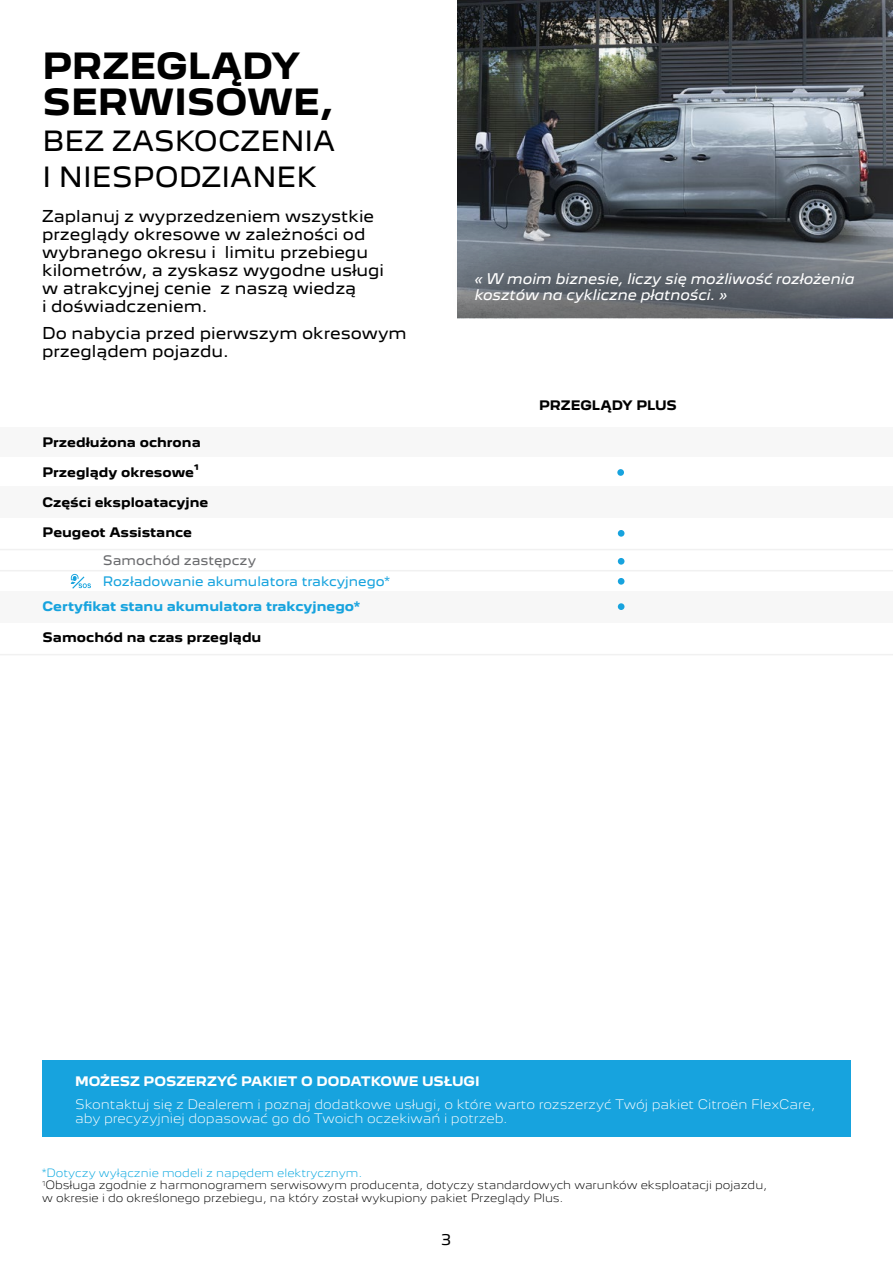
<style>
.page{position:relative;width:893px;height:1263px;background:#fff}
.page>*{position:absolute;margin:0;border:0;box-sizing:border-box;transform-origin:0 0}
.t1{font:700 33px/36px "Peugeot New";color:#000}
.t2{font:25.5px/36px "Peugeot New";color:#000}
.t3{font:15px/18px "Peugeot New";color:#000}
.t4{font:italic 13.5px/16.2px "Peugeot New";color:#fff}
.t5{font:13.5px "Peugeot New";color:#000}
.t6{font:300 12px/14.4px "Peugeot New";color:#fff}
.t7{font:700 12px "Peugeot New";color:#000}
.t8{font:700 12px "Peugeot New";color:#17a3de}
.t9{font:700 12px "Peugeot New";color:#fff}
.t10{font:12px "Peugeot New";color:#17a3de}
.t11{font:12px "Peugeot New";color:#696a6d}
.t12{font:300 10.5px/12.6px "Peugeot New";color:#000}
.s1{color:#00a5df}
</style>
<div class="page">
<div style="left:0;top:427px;width:893px;height:30px;background:#f7f7f7"></div>
<div style="left:0;top:487px;width:893px;height:31px;background:#f7f7f7"></div>
<div style="left:617px;top:469px;width:7px;height:7px;background:#17a3de;border-radius:50%"></div>
<img style="left:457px;top:0;width:436px;height:154px">
<svg style="left:457px;top:154px;width:436px;height:164px;background:#595f67"></svg>
<div style="left:42px;top:1060px;width:808px;height:76px;background:#17a3de"></div>
<div style="left:0;top:591px;width:893px;height:31px;background:#f7f7f7"></div>
<div style="left:618px;top:558px;width:6px;height:7px;background:#17a3de;border-radius:50%"></div>
<div style="left:618px;top:578px;width:6px;height:7px;background:#17a3de;border-radius:50%"></div>
<div style="left:618px;top:603px;width:6px;height:7px;background:#17a3de;border-radius:50%"></div>
<div style="left:618px;top:530px;width:6px;height:7px;background:#17a3de;border-radius:50%"></div>
<svg style="left:71px;top:574px;width:20px;height:15px"></svg>
<hr style="left:0;top:549px;width:893px;height:1px;background:#f1f1f1">
<hr style="left:0;top:570px;width:893px;height:1px;background:#f1f1f1">
<hr style="left:0;top:654px;width:893px;height:1px;background:#f1f1f1">
<h1 class="t1" style="left:43px;top:45px;width:292px">PRZEGLĄDY<br>SERWISOWE,</h1>
<h2 class="t2" style="left:43px;top:121px;width:294px">BEZ ZASKOCZENIA<br>I NIESPODZIANEK</h2>
<p class="t3" style="left:42px;top:206px;width:343px">Zaplanuj z wyprzedzeniem wszystkie przeglądy okresowe w zależności od wybranego okresu i limitu przebiegu kilometrów, a zyskasz wygodne usługi w atrakcyjnej cenie z naszą wiedzą<br>i doświadczeniem.</p>
<p class="t3" style="left:42px;top:322px;width:366px">Do nabycia przed pierwszym okresowym przeglądem pojazdu.</p>
<p class="t7" style="left:43px;top:432px;width:160px">Przedłużona ochrona</p>
<p class="t7" style="left:43px;top:462px;width:157px">Przeglądy okresowe1</p>
<p class="t7" style="left:43px;top:492px;width:167px">Części eksploatacyjne</p>
<p class="t7" style="left:43px;top:522px;width:151px">Peugeot Assistance</p>
<p class="t11" style="left:103px;top:550px;width:155px">Samochód zastępczy</p>
<p class="t10" style="left:103px;top:571px;width:289px">Rozładowanie akumulatora trakcyjnego*</p>
<p class="t8" style="left:43px;top:596px;width:319px">Certyfikat stanu akumulatora trakcyjnego*</p>
<p class="t7" style="left:43px;top:627px;width:220px">Samochód na czas przeglądu</p>
<p class="t4" style="left:475px;top:264px;width:340px">« For me, it’s about spreading the cost of my services with fixed monthly payments. »</p>
<p class="t4" style="left:475px;top:269px;width:381px">« W moim biznesie, liczy się możliwość rozłożenia kosztów na cykliczne płatności. »</p>
<p class="t7" style="left:539px;top:396px;width:139px">PRZEGLĄDY PLUS</p>
<p class="t9" style="left:75px;top:1071px;width:406px">MOŻESZ POSZERZYĆ PAKIET O DODATKOWE USŁUGI</p>
<p class="t6" style="left:75px;top:1096px;width:742px">Skontaktuj się z Dealerem i poznaj dodatkowe usługi, o które warto rozszerzyć Twój pakiet Citroën FlexCare, aby precyzyjniej dopasować go do Twoich oczekiwań i potrzeb.</p>
<p class="t12" style="left:42px;top:1165px;width:727px"><span class="s1">*Dotyczy wyłącznie modeli z napędem elektrycznym.<br></span><sup>1</sup>Obsługa zgodnie z harmonogramem serwisowym producenta, dotyczy standardowych warunków eksploatacji pojazdu, w okresie i do określonego przebiegu, na który został wykupiony pakiet Przeglądy Plus.</p>
<p class="t5" style="left:441px;top:1228px;width:11px">3</p>
</div>
